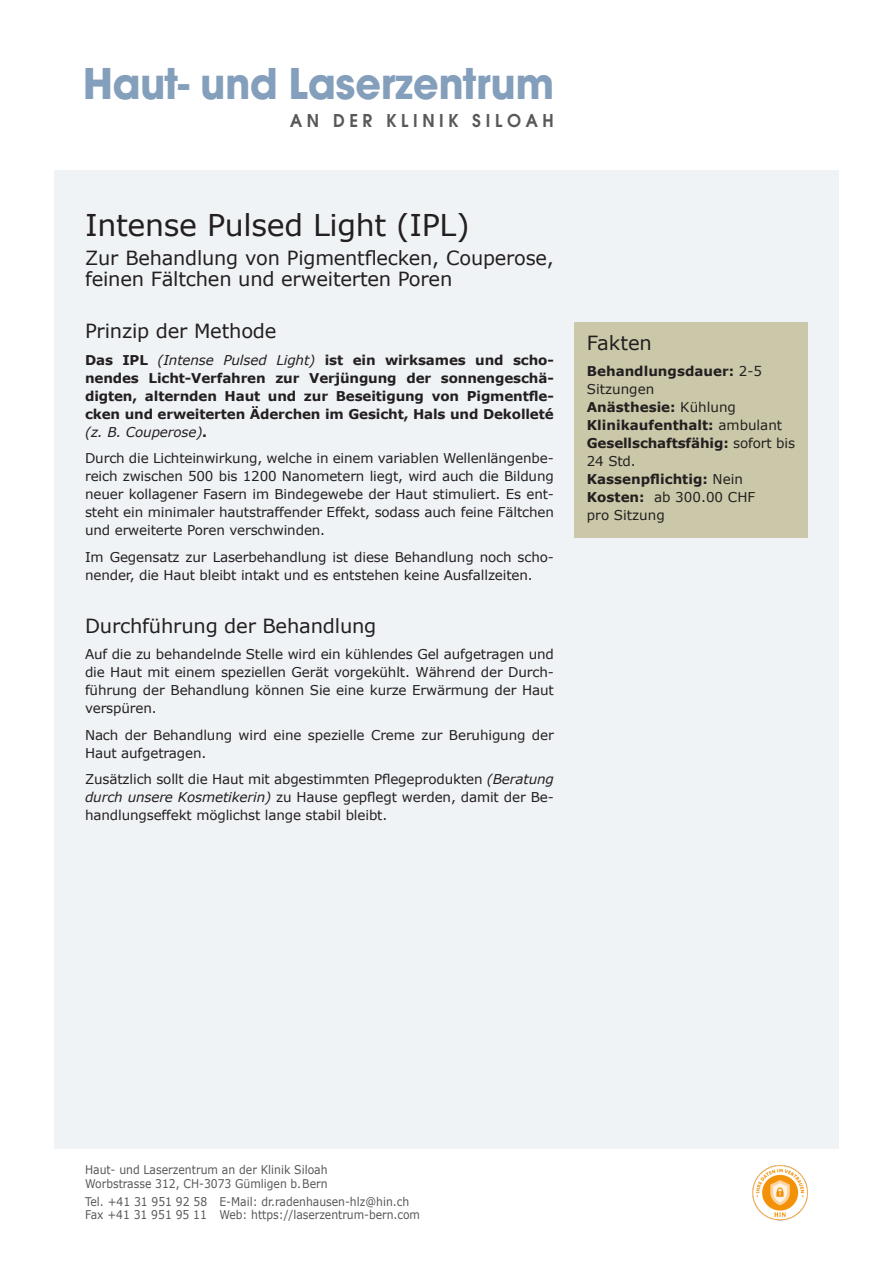
<style>
.page{position:relative;width:893px;height:1263px;background:#fff}
.page>*{position:absolute;margin:0;border:0;box-sizing:border-box;transform-origin:0 0}
.t1{font:700 46.5px "Avant Gar Goth";color:#849fbb;scale:.95 1}
.stone_sans_regular_s{font:30px "Verdana";letter-spacing:-.01em;color:#231f20}
.stone_sans_regular_s-2{font:19.5px/21px "Verdana";letter-spacing:-.01em;color:#231f20}
.t2{font:19.5px "Avant Gar Goth Demi";letter-spacing:.25em;color:#57585a;scale:.95 1}
.stone_sans_regular_s-3{font:13.5px/18px "Verdana";letter-spacing:-.01em;color:#231f20;text-align:justify}
.stone_sans_regular_s-4{font:700 13.5px/18px "Verdana";letter-spacing:-.01em;color:#231f20}
.t3{font:12px/13.5px "Verdana";color:#57585a;scale:.9 1}
.s1{font-weight:400;font-style:italic}
.s2{font-style:italic}
.s3{font-weight:400}
.s4{font-weight:700}
</style>
<div class="page">
<div style="left:54px;top:170px;width:785px;height:978px;background:#f0f3f6"></div>
<div style="left:574px;top:322px;width:234px;height:216px;background:#cbc8a9"></div>
<img style="left:752px;top:1165px;width:56px;height:56px">
<h1 class="t1" style="left:83px;top:55px;width:497px">Haut- und Laserzentrum</h1>
<h3 class="t2" style="left:290px;top:109px;width:279px">AN DER KLINIK SILOAH</h3>
<p class="stone_sans_regular_s" style="left:85px;top:206px;width:386px">Intense Pulsed Light (IPL)</p>
<p class="stone_sans_regular_s-2" style="left:85px;top:248px;width:470px">Zur Behandlung von Pigmentflecken, Couperose, feinen Fältchen und erweiterten Poren</p>
<p class="stone_sans_regular_s-2" style="left:85px;top:321px;width:193px">Prinzip der Methode</p>
<p class="stone_sans_regular_s-4" style="left:85px;top:351px;width:470px;text-align:justify">Das IPL <span class="s1">(Intense Pulsed Light)</span> ist ein wirksames und scho&shy;nendes Licht-Verfahren zur Verjüngung der sonnengeschä&shy;digten, alternden Haut und zur Beseitigung von Pigmentfle&shy;cken und erweiterten Äderchen im Gesicht, Hals und Dekolleté <span class="s1">(z. B. Couperose)</span>.</p>
<p class="stone_sans_regular_s-3" style="left:85px;top:449px;width:470px">Durch die Lichteinwirkung, welche in einem variablen Wellenlängenbe&shy;reich zwischen 500 bis 1200 Nanometern liegt, wird auch die Bildung neuer kollagener Fasern im Bindegewebe der Haut stimuliert. Es ent&shy;steht ein minimaler hautstraffender Effekt, sodass auch feine Fältchen und erweiterte Poren verschwinden.</p>
<p class="stone_sans_regular_s-3" style="left:85px;top:548px;width:470px">Im Gegensatz zur Laserbehandlung ist diese Behandlung noch scho&shy;nender, die Haut bleibt intakt und es entstehen keine Ausfallzeiten.</p>
<p class="stone_sans_regular_s-2" style="left:85px;top:615px;width:293px">Durchführung der Behandlung</p>
<p class="stone_sans_regular_s-3" style="left:85px;top:645px;width:470px">Auf die zu behandelnde Stelle wird ein kühlendes Gel aufgetragen und die Haut mit einem speziellen Gerät vorgekühlt. Während der Durch&shy;führung der Behandlung können Sie eine kurze Erwärmung der Haut verspüren.</p>
<p class="stone_sans_regular_s-3" style="left:85px;top:726px;width:470px">Nach der Behandlung wird eine spezielle Creme zur Beruhigung der<br>Haut aufgetragen.</p>
<p class="stone_sans_regular_s-3" style="left:85px;top:770px;width:470px">Zusätzlich sollt die Haut mit abgestimmten Pflegeprodukten <span class="s2">(Beratung durch unsere Kosmetikerin)</span> zu Hause gepflegt werden, damit der Be&shy;handlungseffekt möglichst lange stabil bleibt.</p>
<p class="stone_sans_regular_s-2" style="left:587px;top:332px;width:67px">Fakten</p>
<p class="stone_sans_regular_s-4" style="left:587px;top:362px;width:177px">Behandlungsdauer: <span class="s3">2-5<br>Sitzungen</span></p>
<p class="stone_sans_regular_s-4" style="left:587px;top:398px;width:197px">Anästhesie: <span class="s3">Kühlung<br></span>Klinikaufenthalt: <span class="s3">ambulant</span></p>
<p class="stone_sans_regular_s-4" style="left:587px;top:434px;width:210px">Gesellschaftsfähig: <span class="s3">sofort bis<br>24 Std.</span></p>
<p class="stone_sans_regular_s-4" style="left:587px;top:470px;width:158px">Kassenpflichtig: <span class="s3">Nein</span></p>
<p class="stone_sans_regular_s-3" style="left:587px;top:489px;width:170px"><span class="s4">Kosten:</span> ab 300.00 CHF pro Sitzung</p>
<p class="t3" style="left:85px;top:1163px;width:271px">Haut- und Laserzentrum an der Klinik Siloah<br>Worbstrasse 312, CH-3073 Gümligen b.Bern</p>
<p class="t3" style="left:85px;top:1195px;width:137px">Tel. +41 31 951 92 58<br>Fax +41 31 951 95 11</p>
<p class="t3" style="left:219px;top:1195px;width:225px">E-Mail: dr.radenhausen-hlz@hin.ch<br>Web: https://laserzentrum-bern.com</p>
</div>
